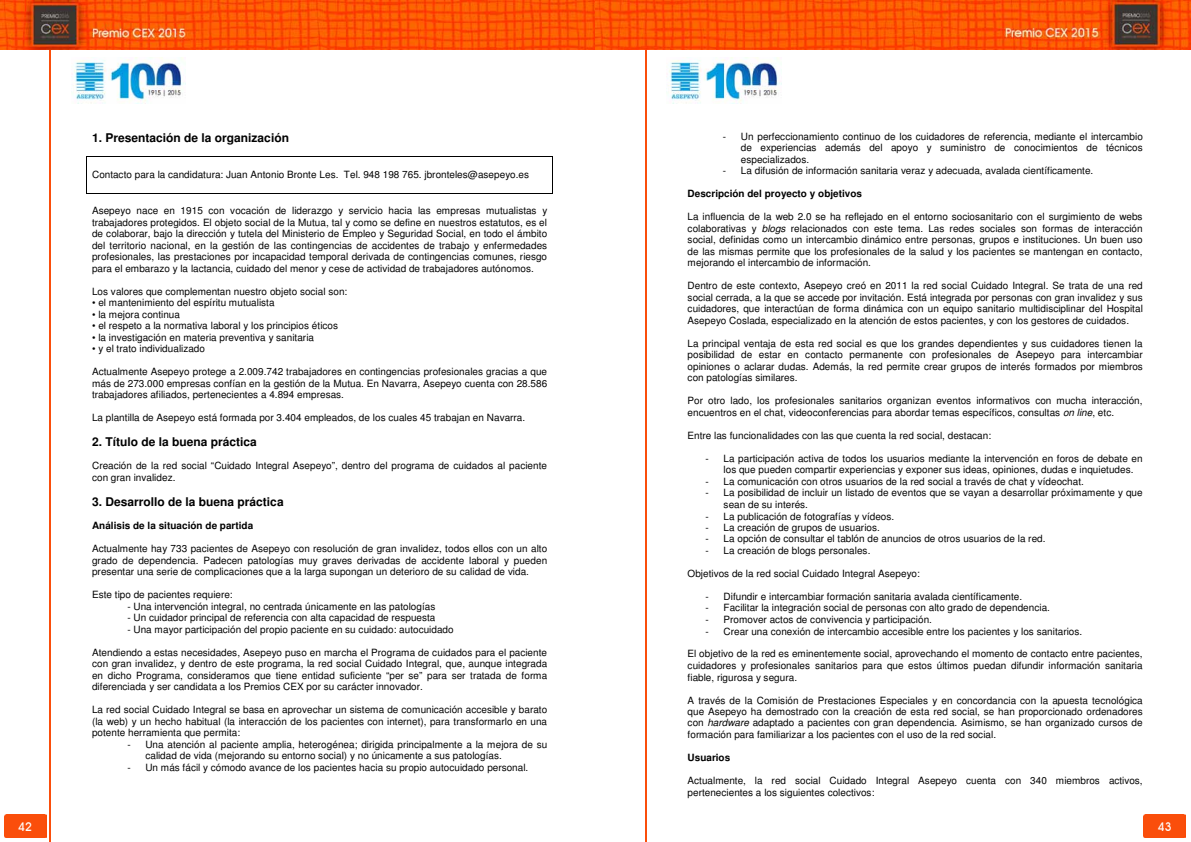
<style>
.page{position:relative;width:1191px;height:842px;background:#fff}
.page>*{position:absolute;margin:0;border:0;box-sizing:border-box;transform-origin:0 0}
.t1{font:700 12px "Helvetica";color:#000}
.t2{font:500 12px "Avant Garde IT Cby BT";color:#fdfdfd}
.t3{font:10px/11.5px "Helvetica";color:#000;text-align:justify}
.t4{font:700 10px "Helvetica";color:#000}
.s1{font-style:italic}
</style>
<div class="page">
<hr style="left:49px;top:40px;width:2px;height:802px;background:#fa4e0b">
<img style="left:0;top:0;width:1190px;height:50px">
<img style="left:4px;top:815px;width:42px;height:23px">
<hr style="left:645px;top:36px;width:2px;height:806px;background:#fa4e0b">
<img style="left:1143px;top:814px;width:43px;height:24px">
<img style="left:73px;top:58px;width:113px;height:46px">
<hr style="left:87px;top:156px;width:465px;height:1px;background:#000">
<hr style="left:87px;top:193px;width:465px;height:1px;background:#000">
<svg style="left:86px;top:156px;width:1px;height:38px"></svg>
<svg style="left:552px;top:156px;width:1px;height:38px"></svg>
<img style="left:668px;top:58px;width:112px;height:46px">
<p class="t1" style="left:92px;top:132px;width:198px">1. Presentación de la organización</p>
<p class="t3" style="left:92px;top:170px;width:438px">Contacto para la candidatura: Juan Antonio Bronte Les. Tel. 948 198 765. jbronteles@asepeyo.es</p>
<p class="t3" style="left:92px;top:206px;width:457px">Asepeyo nace en 1915 con vocación de liderazgo y servicio hacia las empresas mutualistas y trabajadores protegidos. El objeto social de la Mutua, tal y como se define en nuestros estatutos, es el de colaborar, bajo la dirección y tutela del Ministerio de Empleo y Seguridad Social, en todo el ámbito del territorio nacional, en la gestión de las contingencias de accidentes de trabajo y enfermedades profesionales, las prestaciones por incapacidad temporal derivada de contingencias comunes, riesgo para el embarazo y la lactancia, cuidado del menor y cese de actividad de trabajadores autónomos.</p>
<p class="t3" style="left:92px;top:286px;width:257px">Los valores que complementan nuestro objeto social son:</p>
<p class="t3" style="left:92px;top:298px;width:184px">• el mantenimiento del espíritu mutualista</p>
<p class="t3" style="left:92px;top:309px;width:89px">• la mejora continua</p>
<p class="t3" style="left:92px;top:321px;width:247px">• el respeto a la normativa laboral y los principios éticos</p>
<p class="t3" style="left:92px;top:332px;width:223px">• la investigación en materia preventiva y sanitaria</p>
<p class="t3" style="left:92px;top:344px;width:114px">• y el trato individualizado</p>
<p class="t3" style="left:92px;top:367px;width:456px">Actualmente Asepeyo protege a 2.009.742 trabajadores en contingencias profesionales gracias a que más de 273.000 empresas confían en la gestión de la Mutua. En Navarra, Asepeyo cuenta con 28.586 trabajadores afiliados, pertenecientes a 4.894 empresas.</p>
<p class="t3" style="left:92px;top:413px;width:434px">La plantilla de Asepeyo está formada por 3.404 empleados, de los cuales 45 trabajan en Navarra.</p>
<p class="t1" style="left:92px;top:437px;width:166px">2. Título de la buena práctica</p>
<p class="t3" style="left:92px;top:461px;width:456px">Creación de la red social “Cuidado Integral Asepeyo”, dentro del programa de cuidados al paciente con gran invalidez.</p>
<p class="t1" style="left:92px;top:497px;width:193px">3. Desarrollo de la buena práctica</p>
<p class="t4" style="left:92px;top:521px;width:163px">Análisis de la situación de partida</p>
<p class="t3" style="left:92px;top:544px;width:456px">Actualmente hay 733 pacientes de Asepeyo con resolución de gran invalidez, todos ellos con un alto grado de dependencia. Padecen patologías muy graves derivadas de accidente laboral y pueden presentar una serie de complicaciones que a la larga supongan un deterioro de su calidad de vida.</p>
<p class="t3" style="left:92px;top:590px;width:142px">Este tipo de pacientes requiere:</p>
<p class="t3" style="left:127px;top:601px;width:309px">- Una intervención integral, no centrada únicamente en las patologías</p>
<p class="t3" style="left:127px;top:613px;width:309px">- Un cuidador principal de referencia con alta capacidad de respuesta</p>
<p class="t3" style="left:127px;top:624px;width:328px">- Una mayor participación del propio paciente en su cuidado: autocuidado</p>
<p class="t3" style="left:92px;top:647px;width:457px">Atendiendo a estas necesidades, Asepeyo puso en marcha el Programa de cuidados para el paciente con gran invalidez, y dentro de este programa, la red social Cuidado Integral, que, aunque integrada en dicho Programa, consideramos que tiene entidad suficiente “per se” para ser tratada de forma diferenciada y ser candidata a los Premios CEX por su carácter innovador.</p>
<p class="t3" style="left:92px;top:705px;width:456px">La red social Cuidado Integral se basa en aprovechar un sistema de comunicación accesible y barato (la web) y un hecho habitual (la interacción de los pacientes con internet), para transformarlo en una potente herramienta que permita:</p>
<p class="t3" style="left:145px;top:739px;width:403px;text-indent:-18px">- Una atención al paciente amplia, heterogénea; dirigida principalmente a la mejora de su calidad de vida (mejorando su entorno social) y no únicamente a sus patologías.</p>
<p class="t3" style="left:127px;top:762px;width:402px">- Un más fácil y cómodo avance de los pacientes hacia su propio autocuidado personal.</p>
<p class="t3" style="left:741px;top:131px;width:403px;text-indent:-18px">- Un perfeccionamiento continuo de los cuidadores de referencia, mediante el intercambio de experiencias además del apoyo y suministro de conocimientos de técnicos especializados.</p>
<p class="t3" style="left:723px;top:166px;width:372px">- La difusión de información sanitaria veraz y adecuada, avalada científicamente.</p>
<p class="t4" style="left:687px;top:190px;width:176px">Descripción del proyecto y objetivos</p>
<p class="t3" style="left:687px;top:212px;width:457px">La influencia de la web 2.0 se ha reflejado en el entorno sociosanitario con el surgimiento de webs colaborativas y <span class="s1">blogs</span> relacionados con este tema. Las redes sociales son formas de interacción social, definidas como un intercambio dinámico entre personas, grupos e instituciones. Un buen uso de las mismas permite que los profesionales de la salud y los pacientes se mantengan en contacto, mejorando el intercambio de información.</p>
<p class="t3" style="left:687px;top:281px;width:457px">Dentro de este contexto, Asepeyo creó en 2011 la red social Cuidado Integral. Se trata de una red social cerrada, a la que se accede por invitación. Está integrada por personas con gran invalidez y sus cuidadores, que interactúan de forma dinámica con un equipo sanitario multidisciplinar del Hospital Asepeyo Coslada, especializado en la atención de estos pacientes, y con los gestores de cuidados.</p>
<p class="t3" style="left:687px;top:338px;width:456px">La principal ventaja de esta red social es que los grandes dependientes y sus cuidadores tienen la posibilidad de estar en contacto permanente con profesionales de Asepeyo para intercambiar opiniones o aclarar dudas. Además, la red permite crear grupos de interés formados por miembros con patologías similares.</p>
<p class="t3" style="left:687px;top:396px;width:456px">Por otro lado, los profesionales sanitarios organizan eventos informativos con mucha interacción, encuentros en el chat, videoconferencias para abordar temas específicos, consultas <span class="s1">on line</span>, etc.</p>
<p class="t3" style="left:687px;top:431px;width:305px">Entre las funcionalidades con las que cuenta la red social, destacan:</p>
<p class="t3" style="left:723px;top:453px;width:420px;text-indent:-18px">- La participación activa de todos los usuarios mediante la intervención en foros de debate en los que pueden compartir experiencias y exponer sus ideas, opiniones, dudas e inquietudes.</p>
<p class="t3" style="left:705px;top:477px;width:380px">- La comunicación con otros usuarios de la red social a través de chat y vídeochat.</p>
<p class="t3" style="left:723px;top:488px;width:420px;text-indent:-18px">- La posibilidad de incluir un listado de eventos que se vayan a desarrollar próximamente y que sean de su interés.</p>
<p class="t3" style="left:705px;top:511px;width:190px">- La publicación de fotografías y vídeos.</p>
<p class="t3" style="left:705px;top:522px;width:176px">- La creación de grupos de usuarios.</p>
<p class="t3" style="left:705px;top:534px;width:341px">- La opción de consultar el tablón de anuncios de otros usuarios de la red.</p>
<p class="t3" style="left:705px;top:546px;width:166px">- La creación de blogs personales.</p>
<p class="t3" style="left:687px;top:569px;width:234px">Objetivos de la red social Cuidado Integral Asepeyo:</p>
<p class="t3" style="left:705px;top:592px;width:318px">- Difundir e intercambiar formación sanitaria avalada científicamente.</p>
<p class="t3" style="left:705px;top:603px;width:346px">- Facilitar la integración social de personas con alto grado de dependencia.</p>
<p class="t3" style="left:705px;top:615px;width:228px">- Promover actos de convivencia y participación.</p>
<p class="t3" style="left:705px;top:626px;width:378px">- Crear una conexión de intercambio accesible entre los pacientes y los sanitarios.</p>
<p class="t3" style="left:687px;top:649px;width:456px">El objetivo de la red es eminentemente social, aprovechando el momento de contacto entre pacientes, cuidadores y profesionales sanitarios para que estos últimos puedan difundir información sanitaria fiable, rigurosa y segura.</p>
<p class="t3" style="left:687px;top:695px;width:456px">A través de la Comisión de Prestaciones Especiales y en concordancia con la apuesta tecnológica que Asepeyo ha demostrado con la creación de esta red social, se han proporcionado ordenadores con <span class="s1">hardware</span> adaptado a pacientes con gran dependencia. Asimismo, se han organizado cursos de formación para familiarizar a los pacientes con el uso de la red social.</p>
<p class="t4" style="left:687px;top:753px;width:44px">Usuarios</p>
<p class="t3" style="left:687px;top:776px;width:456px">Actualmente, la red social Cuidado Integral Asepeyo cuenta con 340 miembros activos, pertenecientes a los siguientes colectivos:</p>
<p class="t2" style="left:18px;top:820px;width:15px">42</p>
<p class="t2" style="left:1158px;top:819px;width:15px">43</p>
</div>
